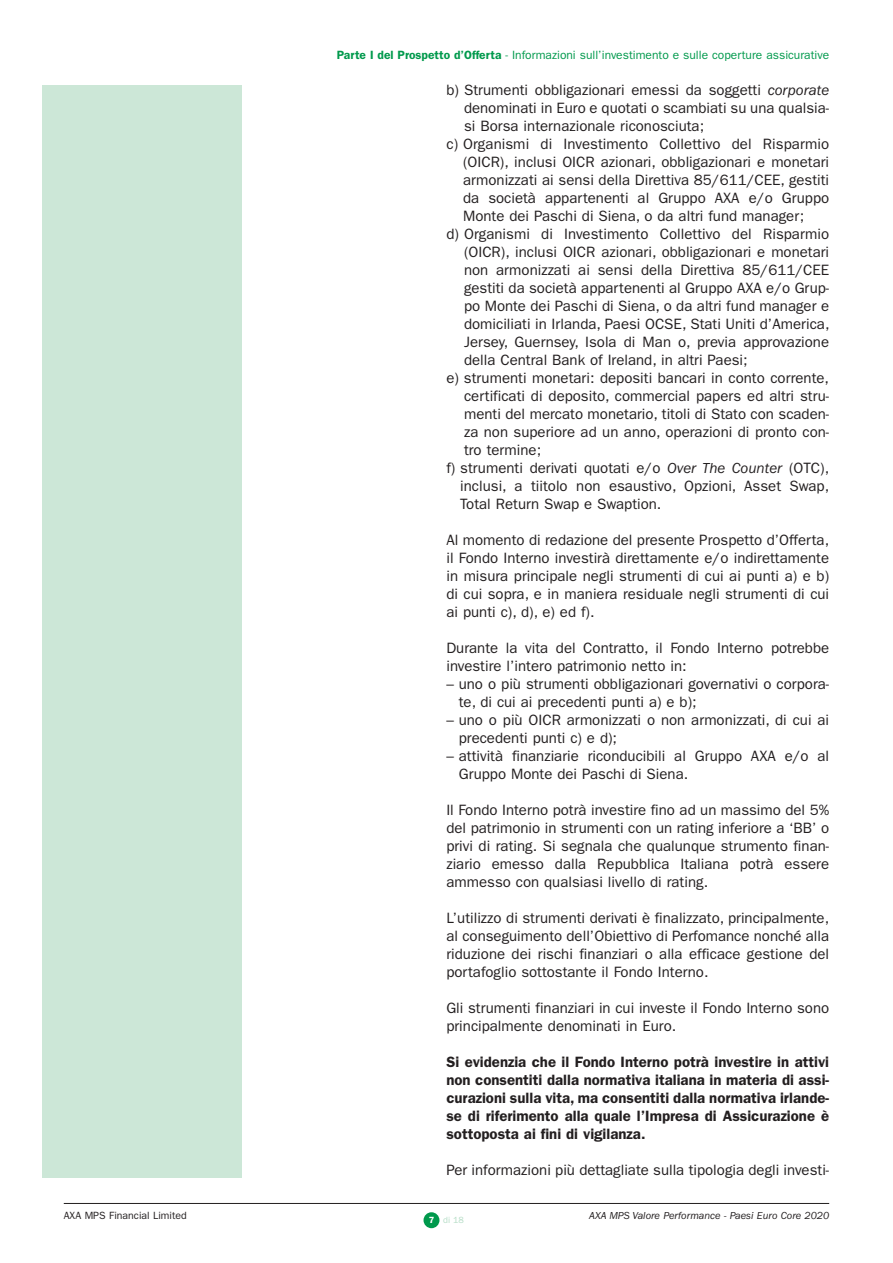
<style>
.page{position:relative;width:893px;height:1263px;background:#fff}
.page>*{position:absolute;margin:0;border:0;box-sizing:border-box;transform-origin:0 0}
.t1{font:15px/18px "Franklin Gothic";color:#231f20}
.t2{font:600 15px/18px "Franklin Gothic";color:#231f20;text-align:justify}
.t3{font:12px "Franklin Gothic";color:#00994c}
.t4{font:italic 10.5px "Franklin Gothic";color:#231f20}
.t5{font:10.5px "Franklin Gothic";color:#231f20}
.t6{font:9px "Franklin Gothic";color:#b5ddc6}
.s1{font-weight:600}
.s2{font-style:italic}
.s3{font-weight:600;color:#fff}
</style>
<div class="page">
<div style="left:423px;top:1212px;width:16px;height:16px;background:#00994c;border-radius:50%"></div>
<div style="left:43px;top:85px;width:199px;height:1093px;background:#cce7d7"></div>
<hr style="left:64px;top:1203px;width:765px;height:1px;background:#231f20">
<p class="t3" style="left:337px;top:51px;width:494px"><span class="s1">Parte I del Prospetto d’Offerta</span> - Informazioni sull’investimento e sulle coperture assicurative</p>
<p class="t1" style="left:446px;top:82px;width:384px">b) Strumenti obbligazionari emessi da soggetti <span class="s2">corporate</span></p>
<p class="t1" style="left:464px;top:100px;width:367px">denominati in Euro e quotati o scambiati su una qualsia-</p>
<p class="t1" style="left:464px;top:118px;width:242px">si Borsa internazionale riconosciuta;</p>
<p class="t1" style="left:446px;top:136px;width:384px">c) Organismi di Investimento Collettivo del Risparmio</p>
<p class="t1" style="left:463px;top:154px;width:368px">(OICR), inclusi OICR azionari, obbligazionari e monetari</p>
<p class="t1" style="left:463px;top:172px;width:368px">armonizzati ai sensi della Direttiva 85/611/CEE, gestiti</p>
<p class="t1" style="left:463px;top:190px;width:368px">da società appartenenti al Gruppo AXA e/o Gruppo</p>
<p class="t1" style="left:463px;top:208px;width:343px">Monte dei Paschi di Siena, o da altri fund manager;</p>
<p class="t1" style="left:446px;top:226px;width:384px">d) Organismi di Investimento Collettivo del Risparmio</p>
<p class="t1" style="left:464px;top:244px;width:367px">(OICR), inclusi OICR azionari, obbligazionari e monetari</p>
<p class="t1" style="left:464px;top:262px;width:367px">non armonizzati ai sensi della Direttiva 85/611/CEE</p>
<p class="t1" style="left:464px;top:280px;width:367px">gestiti da società appartenenti al Gruppo AXA e/o Grup-</p>
<p class="t1" style="left:464px;top:298px;width:367px">po Monte dei Paschi di Siena, o da altri fund manager e</p>
<p class="t1" style="left:464px;top:316px;width:367px">domiciliati in Irlanda, Paesi OCSE, Stati Uniti d’America,</p>
<p class="t1" style="left:464px;top:334px;width:367px">Jersey, Guernsey, Isola di Man o, previa approvazione</p>
<p class="t1" style="left:464px;top:352px;width:285px">della Central Bank of Ireland, in altri Paesi;</p>
<p class="t1" style="left:446px;top:370px;width:384px">e) strumenti monetari: depositi bancari in conto corrente,</p>
<p class="t1" style="left:464px;top:388px;width:367px">certificati di deposito, commercial papers ed altri stru-</p>
<p class="t1" style="left:464px;top:406px;width:367px">menti del mercato monetario, titoli di Stato con scaden-</p>
<p class="t1" style="left:464px;top:424px;width:367px">za non superiore ad un anno, operazioni di pronto con-</p>
<p class="t1" style="left:464px;top:442px;width:79px">tro termine;</p>
<p class="t1" style="left:446px;top:460px;width:384px">f) strumenti derivati quotati e/o <span class="s2">Over The Counter</span> (OTC),</p>
<p class="t1" style="left:460px;top:478px;width:370px">inclusi, a tiitolo non esaustivo, Opzioni, Asset Swap,</p>
<p class="t1" style="left:460px;top:496px;width:203px">Total Return Swap e Swaption.</p>
<p class="t1" style="left:446px;top:532px;width:384px;text-align:justify">Al momento di redazione del presente Prospetto d’Offerta, il Fondo Interno investirà direttamente e/o indirettamente in misura principale negli strumenti di cui ai punti a) e b) di cui sopra, e in maniera residuale negli strumenti di cui ai punti c), d), e) ed f).</p>
<p class="t1" style="left:446px;top:640px;width:384px">Durante la vita del Contratto, il Fondo Interno potrebbe investire l’intero patrimonio netto in:</p>
<p class="t1" style="left:459px;top:676px;width:372px;text-indent:-12px">– uno o più strumenti obbligazionari governativi o corpora&shy;te, di cui ai precedenti punti a) e b);</p>
<p class="t1" style="left:459px;top:712px;width:372px;text-indent:-12px">– uno o più OICR armonizzati o non armonizzati, di cui ai precedenti punti c) e d);</p>
<p class="t1" style="left:459px;top:748px;width:372px;text-indent:-12px">– attività finanziarie riconducibili al Gruppo AXA e/o al<br>Gruppo Monte dei Paschi di Siena.</p>
<p class="t1" style="left:446px;top:802px;width:384px;text-align:justify">Il Fondo Interno potrà investire fino ad un massimo del 5% del patrimonio in strumenti con un rating inferiore a ‘BB’ o privi di rating. Si segnala che qualunque strumento finan&shy;ziario emesso dalla Repubblica Italiana potrà essere ammesso con qualsiasi livello di rating.</p>
<p class="t1" style="left:446px;top:910px;width:384px;text-align:justify">L’utilizzo di strumenti derivati è finalizzato, principalmente, al conseguimento dell’Obiettivo di Perfomance nonché alla riduzione dei rischi finanziari o alla efficace gestione del portafoglio sottostante il Fondo Interno.</p>
<p class="t1" style="left:446px;top:1000px;width:384px">Gli strumenti finanziari in cui investe il Fondo Interno sono principalmente denominati in Euro.</p>
<p class="t2" style="left:446px;top:1054px;width:384px">Si evidenzia che il Fondo Interno potrà investire in attivi non consentiti dalla normativa italiana in materia di assi&shy;curazioni sulla vita, ma consentiti dalla normativa irlande&shy;se di riferimento alla quale l’Impresa di Assicurazione è sottoposta ai fini di vigilanza.</p>
<p class="t1" style="left:446px;top:1162px;width:384px">Per informazioni più dettagliate sulla tipologia degli investi-</p>
<p class="t5" style="left:64px;top:1211px;width:124px">AXA MPS Financial Limited</p>
<p class="t4" style="left:589px;top:1211px;width:241px">AXA MPS Valore Performance - Paesi Euro Core 2020</p>
<p class="t6" style="left:429px;top:1217px;width:37px"><span class="s3">7</span> di 18</p>
</div>
